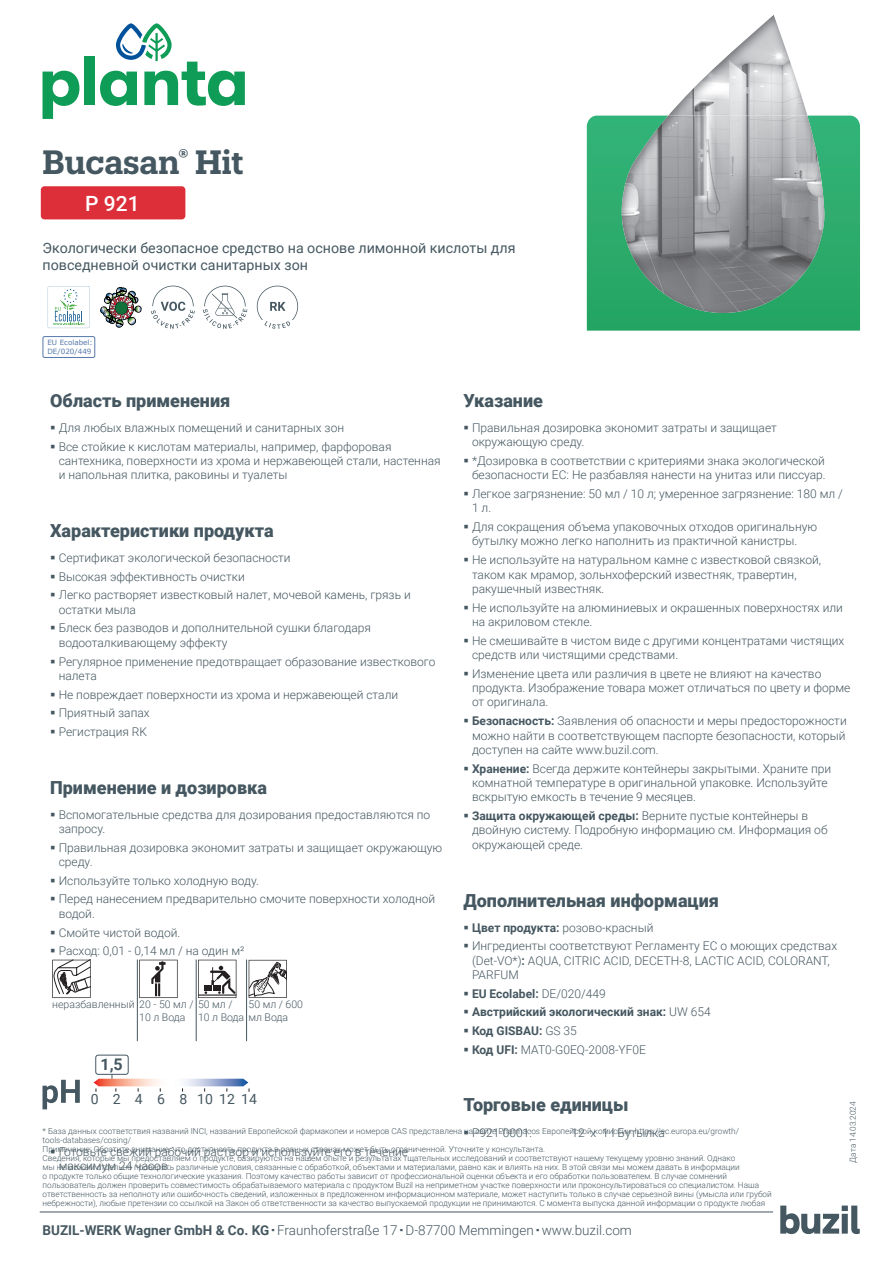
<style>
.page{position:relative;width:893px;height:1263px;background:#fff}
.page>*{position:absolute;margin:0;border:0;box-sizing:border-box;transform-origin:0 0}
.t1{font:600 33px "Produkt";color:#455760}
.t2{font:500 21px "Roboto";color:#fff}
.t3{font:900 18px "Roboto";color:#455760}
.t4{font:700 16.05px "Roboto";color:#455760}
.t5{font:14.25px/17.1px "Roboto";color:#455760}
.t6{font:13.95px "Roboto";color:#455760}
.t7{font:300 13.5px "Roboto";color:#455760}
.t8{font:300 12px/14.4px "Roboto";color:#455760}
.t9{font:700 12px "Roboto";color:#455760}
.t10{font:300 10.5px/12.6px "Roboto";color:#455760}
.t11{font:300 8.25px/9px "Roboto";color:#455760}
.t12{font:7.2px/8.7px "Verdana";color:#5678aa}
.s1{font-weight:700}
.s2{font-weight:300}
.s3{font-family:"GT America LV";font-weight:700}
</style>
<div class="page">
<svg style="left:46px;top:285px;width:45px;height:45px"></svg>
<svg style="left:48px;top:286px;width:41px;height:42px"></svg>
<svg style="left:101px;top:287px;width:40px;height:40px"></svg>
<svg style="left:151px;top:286px;width:44px;height:43px"></svg>
<svg style="left:203px;top:286px;width:44px;height:43px"></svg>
<svg style="left:257px;top:286px;width:41px;height:43px"></svg>
<hr style="left:40px;top:1212px;width:733px;height:1px;background:#455760">
<svg style="left:43px;top:71px;width:36px;height:48px"></svg>
<div style="left:84px;top:56px;width:11px;height:49px;background:#0f9c56"></div>
<svg style="left:100px;top:23px;width:145px;height:83px"></svg>
<div style="left:41px;top:186px;width:144px;height:33px;background:#dd2f39;border-radius:4px"></div>
<svg style="left:52px;top:960px;width:39px;height:38px"></svg>
<svg style="left:139px;top:960px;width:39px;height:38px"></svg>
<hr style="left:137px;top:959px;width:1px;height:82px;background:#455760">
<svg style="left:198px;top:960px;width:38px;height:38px"></svg>
<hr style="left:196px;top:959px;width:1px;height:82px;background:#455760">
<svg style="left:249px;top:960px;width:38px;height:38px"></svg>
<hr style="left:246px;top:959px;width:1px;height:82px;background:#455760">
<svg style="left:43px;top:1080px;width:37px;height:29px"></svg>
<svg style="left:94px;top:1075px;width:156px;height:17px"></svg>
<div style="left:95px;top:1054px;width:34px;height:21px;border:1px solid #455760;border-radius:2px"></div>
<svg style="left:780px;top:1205px;width:80px;height:29px"></svg>
<svg style="left:587px;top:116px;width:273px;height:215px;background:#66a085"></svg>
<img style="left:668px;top:15px;width:139px;height:101px">
<img style="left:622px;top:116px;width:46px;height:143px">
<div style="left:43px;top:336px;width:52px;height:22px;border:1px solid #5678aa;border-radius:2px"></div>
<h1 class="t1" style="left:43px;top:139px;width:203px">Bucasan<sup>®</sup> Hit</h1>
<h2 class="t2" style="left:85px;top:189px;width:56px">P 921</h2>
<p class="t5" style="left:43px;top:239px;width:475px">Экологически безопасное средство на основе лимонной кислоты для повседневной очистки санитарных зон</p>
<p class="t12" style="left:47px;top:338px;width:47px">EU Ecolabel:<br>DE/020/449</p>
<h3 class="t3" style="left:50px;top:388px;width:182px">Область применения</h3>
<p class="t8" style="left:50px;top:420px;width:295px">▪ Для любых влажных помещений и санитарных зон</p>
<p class="t8" style="left:59px;top:439px;width:383px;text-indent:-9px">▪ Все стойкие к кислотам материалы, например, фарфоровая сантехника, поверхности из хрома и нержавеющей стали, настенная и напольная плитка, раковины и туалеты</p>
<h3 class="t3" style="left:50px;top:518px;width:225px">Характеристики продукта</h3>
<p class="t8" style="left:50px;top:550px;width:242px">▪ Сертификат экологической безопасности</p>
<p class="t8" style="left:50px;top:569px;width:196px">▪ Высокая эффективность очистки</p>
<p class="t8" style="left:59px;top:587px;width:354px;text-indent:-9px">▪ Легко растворяет известковый налет, мочевой камень, грязь и остатки мыла</p>
<p class="t8" style="left:59px;top:620px;width:314px;text-indent:-9px">▪ Блеск без разводов и дополнительной сушки благодаря водооталкивающему эффекту</p>
<p class="t8" style="left:59px;top:654px;width:378px;text-indent:-9px">▪ Регулярное применение предотвращает образование известкового налета</p>
<p class="t8" style="left:50px;top:687px;width:349px">▪ Не повреждает поверхности из хрома и нержавеющей стали</p>
<p class="t8" style="left:50px;top:705px;width:101px">▪ Приятный запах</p>
<p class="t8" style="left:50px;top:724px;width:98px">▪ Регистрация RK</p>
<h3 class="t3" style="left:50px;top:775px;width:218px">Применение и дозировка</h3>
<p class="t8" style="left:59px;top:807px;width:373px;text-indent:-9px">▪ Вспомогательные средства для дозирования предоставляются по запросу.</p>
<p class="t8" style="left:59px;top:840px;width:385px;text-indent:-9px">▪ Правильная дозировка экономит затраты и защищает окружающую среду.</p>
<p class="t8" style="left:50px;top:873px;width:210px">▪ Используйте только холодную воду.</p>
<p class="t8" style="left:59px;top:891px;width:378px;text-indent:-9px">▪ Перед нанесением предварительно смочите поверхности холодной водой.</p>
<p class="t8" style="left:50px;top:924px;width:132px">▪ Смойте чистой водой.</p>
<p class="t8" style="left:50px;top:943px;width:196px">▪ Расход: 0,01 - 0,14 мл / на один м²</p>
<p class="t10" style="left:139px;top:998px;width:95px;text-indent:-87px">неразбавленный 20 - 50 мл / 50 мл /<br>10 л Вода</p>
<p class="t10" style="left:248px;top:998px;width:56px">50 мл / 600</p>
<p class="t10" style="left:198px;top:1010px;width:92px">10 л Вода мл Вода</p>
<h3 class="t4" style="left:101px;top:1052px;width:24px">1,5</h3>
<h3 class="t3" style="left:463px;top:388px;width:81px">Указание</h3>
<p class="t8" style="left:472px;top:420px;width:306px;text-indent:-9px">▪ Правильная дозировка экономит затраты и защищает окружающую среду.</p>
<p class="t8" style="left:463px;top:453px;width:364px;text-align:right">▪ *Дозировка в соответствии с критериями знака экологической безопасности ЕС: Не разбавляя нанести на унитаз или писсуар.</p>
<p class="t8" style="left:472px;top:486px;width:372px;text-indent:-9px">▪ Легкое загрязнение: 50 мл / 10 л; умеренное загрязнение: 180 мл /<br>1 л.</p>
<p class="t8" style="left:472px;top:519px;width:347px;text-indent:-9px">▪ Для сокращения объема упаковочных отходов оригинальную бутылку можно легко наполнить из практичной канистры.</p>
<p class="t8" style="left:472px;top:552px;width:351px;text-indent:-9px">▪ Не используйте на натуральном камне с известковой связкой, таком как мрамор, зольнхоферский известняк, травертин, ракушечный известняк.</p>
<p class="t8" style="left:472px;top:600px;width:372px;text-indent:-9px">▪ Не используйте на алюминиевых и окрашенных поверхностях или на акриловом стекле.</p>
<p class="t8" style="left:472px;top:633px;width:374px;text-indent:-9px">▪ Не смешивайте в чистом виде с другими концентратами чистящих средств или чистящими средствами.</p>
<p class="t8" style="left:472px;top:666px;width:380px;text-indent:-9px">▪ Изменение цвета или различия в цвете не влияют на качество продукта. Изображение товара может отличаться по цвету и форме от оригинала.</p>
<p class="t8" style="left:472px;top:713px;width:376px;text-align:justify;text-indent:-9px">▪ <span class="s1">Безопасность:</span> Заявления об опасности и меры предосторожности можно найти в соответствующем паспорте безопасности, который доступен на сайте www.buzil.com.</p>
<p class="t8" style="left:472px;top:761px;width:361px;text-indent:-9px">▪ <span class="s1">Хранение:</span> Всегда держите контейнеры закрытыми. Храните при комнатной температуре в оригинальной упаковке. Используйте вскрытую емкость в течение 9 месяцев.</p>
<p class="t8" style="left:472px;top:808px;width:357px;text-indent:-9px">▪ <span class="s1">Защита окружающей среды:</span> Верните пустые контейнеры в двойную систему. Подробную информацию см. Информация об окружающей среде.</p>
<h3 class="t3" style="left:463px;top:887px;width:257px">Дополнительная информация</h3>
<p class="t8" style="left:463px;top:920px;width:191px">▪ <span class="s1">Цвет продукта:</span> розово-красный</p>
<p class="t8" style="left:472px;top:938px;width:367px;text-indent:-9px">▪ Ингредиенты соответствуют Регламенту ЕС о моющих средствах (Det-VO*)<span class="s1">:</span> AQUA, CITRIC ACID, DECETH-8, LACTIC ACID, COLORANT,<br>PARFUM</p>
<p class="t9" style="left:463px;top:985px;width:144px">▪ EU Ecolabel: <span class="s2">DE/020/449</span></p>
<p class="t9" style="left:463px;top:1004px;width:249px">▪ Австрийский экологический знак: <span class="s2">UW 654</span></p>
<p class="t9" style="left:463px;top:1022px;width:115px">▪ Код GISBAU: <span class="s2">GS 35</span></p>
<p class="t8" style="left:463px;top:1042px;width:184px">▪ <span class="s1">Код UFI:</span> MAT0-G0EQ-2008-YF0E</p>
<p class="t6" style="left:91px;top:1089px;width:168px">0 2 4 6 8 101214</p>
<h3 class="t3" style="left:463px;top:1092px;width:166px">Торговые единицы</h3>
<p class="t8" style="left:463px;top:1124px;width:70px">▪ P921-0001:</p>
<p class="t8" style="left:571px;top:1124px;width:95px">12 x 1 l Бутылка</p>
<p class="t11" style="left:43px;top:1126px;width:731px">* База данных соответствия названий INCI, названий Европейской фармакопеи и номеров CAS представлена на сайте Pharmacos Европейской комиссии: https://ec.europa.eu/growth/ tools-databases/cosing/<br>Примечание: Обратите внимание, что доступность продукта в разных странах может быть ограниченной. Уточните у консультанта.<br>Сведения, которые мы предоставляем о продукте, базируются на нашем опыте и результатах тщательных исследований и соответствуют нашему текущему уровню знаний. Однако<br>мы не можем отдельно проверять различные условия, связанные с обработкой, объектами и материалами, равно как и влиять на них. В этой связи мы можем давать в информации<br>о продукте только общие технологические указания. Поэтому качество работы зависит от профессиональной оценки объекта и его обработки пользователем. В случае сомнений пользователь должен проверить совместимость обрабатываемого материала с продуктом Buzil на неприметном участке поверхности или проконсультироваться со специалистом. Наша ответственность за неполноту или ошибочность сведений, изложенных в предложенном информационном материале, может наступить только в случае серьезной вины (умысла или грубой небрежности), любые претензии со ссылкой на Закон об ответственности за качество выпускаемой продукции не принимаются. С момента выпуска данной информации о продукте любая</p>
<p class="t8" style="left:59px;top:1144px;width:351px;text-indent:-9px">▪ Готовьте свежий рабочий раствор и используйте его в течение максимум 24 часов.</p>
<p class="t7" style="left:43px;top:1221px;width:591px"><span class="s1">BUZIL-WERK Wagner GmbH &amp; Co. KG</span> <span class="s3">·</span> Fraunhoferstraße 17 <span class="s3">·</span> D-87700 Memmingen <span class="s3">·</span> www.buzil.com</p>
<p class="t11" style="left:848px;top:1162px;width:63px;rotate:-90deg">Дата 14.03.2024</p>
</div>
